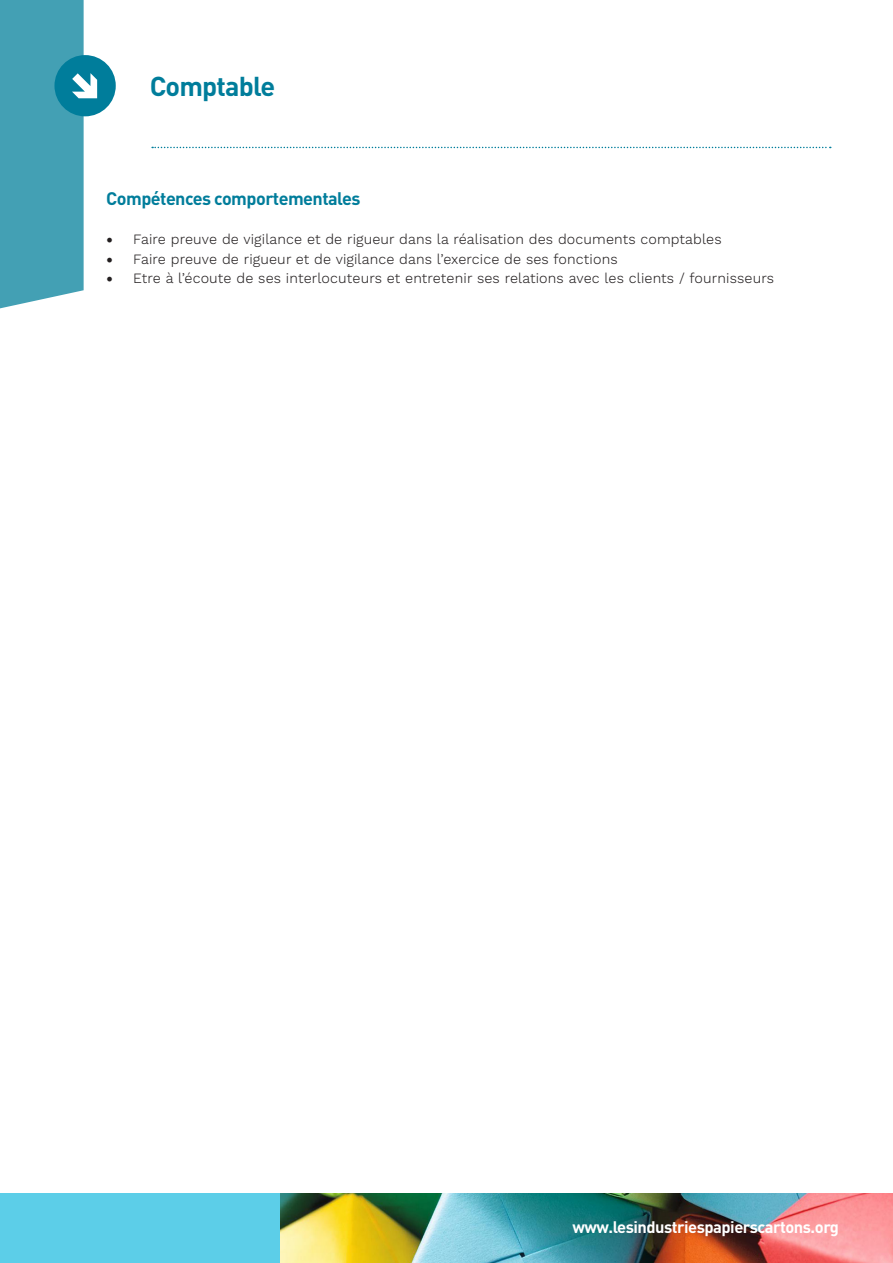
<style>
.page{position:relative;width:893px;height:1263px;background:#fff}
.page>*{position:absolute;margin:0;border:0;box-sizing:border-box;transform-origin:0 0}
.t1{font:700 27px "DINOT";letter-spacing:-.03em;color:#007d9b}
.t2{font:700 18px "DINOT";letter-spacing:-.03em;color:#007d9b}
.t3{font:700 16.5px "DINOT";letter-spacing:-.03em;color:#fff}
.t4{font:300 14.25px "Work Sans";letter-spacing:.01em;color:#231f20}
.s1{font-family:"Minion Pro";font-weight:400;font-size:18px}
</style>
<div class="page">
<div style="left:54px;top:55px;width:62px;height:61px;background:#007d9b;border-radius:50%"></div>
<svg style="left:0;top:0;width:97px;height:309px"></svg>
<svg style="left:152px;top:147px;width:679px;height:1px"></svg>
<div style="left:0;top:1193px;width:893px;height:70px;background:#5ccee8"></div>
<img style="left:281px;top:1193px;width:612px;height:70px">
<p class="t1" style="left:150px;top:67px;width:127px">Comptable</p>
<p class="t2" style="left:106px;top:186px;width:256px">Compétences comportementales</p>
<p class="t4" style="left:106px;top:231px;width:617px"><span class="s1">•</span> Faire preuve de vigilance et de rigueur dans la réalisation des documents comptables</p>
<p class="t4" style="left:106px;top:250px;width:513px"><span class="s1">•</span> Faire preuve de rigueur et de vigilance dans l’exercice de ses fonctions</p>
<p class="t4" style="left:106px;top:270px;width:669px"><span class="s1">•</span> Etre à l’écoute de ses interlocuteurs et entretenir ses relations avec les clients / fournisseurs</p>
<p class="t3" style="left:572px;top:1216px;width:268px">www.lesindustriespapierscartons.org</p>
</div>
